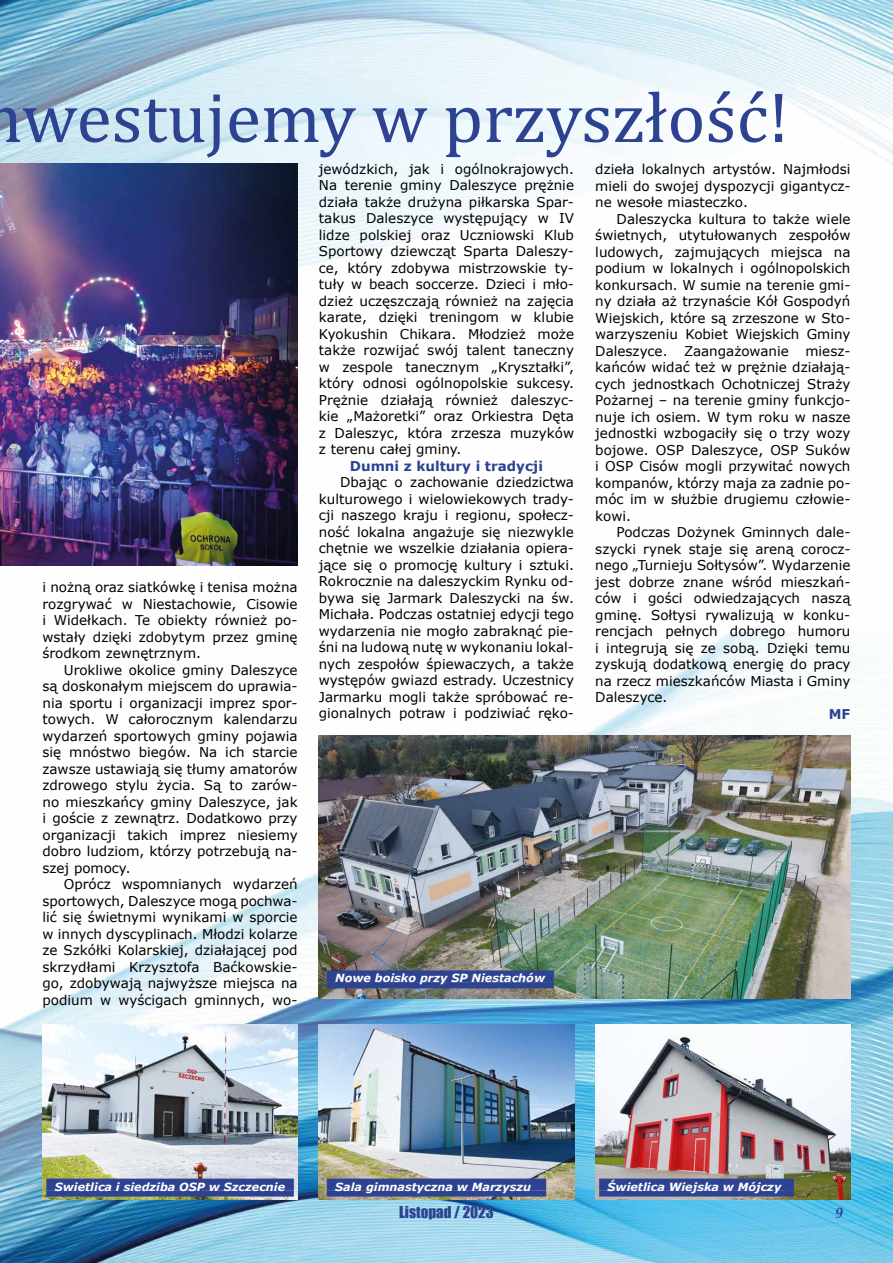
<style>
.page{position:relative;width:893px;height:1263px;background:#fff}
.page>*{position:absolute;margin:0;border:0;box-sizing:border-box;transform-origin:0 0}
.t1{font:72px "Cambria";color:#2d4391}
.t2{font:15px "Impact";color:#2d4391}
.t3{font:italic 700 15px "Palatino Linotype";color:#2d4391}
.t4{font:13.5px/16.5px "Verdana";color:#000;text-align:justify}
.t5{font:700 13.5px "Verdana";color:#2d4391}
.t6{font:italic 700 11.25px "Verdana";color:#fff}
</style>
<div class="page">
<img style="left:0;top:0;width:893px;height:1263px">
<img style="left:0;top:164px;width:298px;height:402px">
<img style="left:319px;top:1025px;width:255px;height:174px">
<img style="left:595px;top:1025px;width:255px;height:174px">
<img style="left:319px;top:736px;width:531px;height:262px">
<img style="left:43px;top:1025px;width:255px;height:174px">
<div style="left:327px;top:970px;width:227px;height:12px;background:#2d4391"></div>
<div style="left:327px;top:982px;width:227px;height:6px;background:#2d4391"></div>
<div style="left:327px;top:1178px;width:219px;height:12px;background:#2d4391"></div>
<div style="left:327px;top:1190px;width:219px;height:6px;background:#2d4391"></div>
<div style="left:46px;top:1178px;width:248px;height:12px;background:#2d4391"></div>
<div style="left:46px;top:1190px;width:248px;height:6px;background:#2d4391"></div>
<div style="left:599px;top:1178px;width:195px;height:12px;background:#2d4391"></div>
<div style="left:599px;top:1190px;width:195px;height:6px;background:#2d4391"></div>
<h1 class="t1" style="left:-18px;top:75px;width:808px">nwestujemy w przyszłość!</h1>
<p class="t4" style="left:43px;top:579px;width:257px">i nożną oraz siatkówkę i tenisa można rozgrywać w N iestachowie, Cisowie i Widełkach. Te obiekty również po&shy;wstały dzięki zdobytym przez gminę środkom zewnętrznym.</p>
<p class="t4" style="left:43px;top:661px;width:257px;text-indent:21px">Urokliwe okolice gminy Daleszyce są doskonałym miejscem do uprawia&shy;nia sportu i organizacji imprez spor&shy;towych. W całorocznym kalendarzu wydarzeń sportowych gminy pojawia się mnóstwo biegów. Na ich starcie zawsze ustawiają się tłumy amatorów zdrowego stylu życia. Są to zarów&shy;no mieszkańcy gminy Daleszyce, jak i goście z zewnątrz. Dodatkowo przy organizacji takich imprez niesiemy dobro ludziom, którzy potrzebują na&shy;szej pomocy.</p>
<p class="t4" style="left:43px;top:876px;width:257px;text-indent:21px">Oprócz wspomnianych wydarzeń sportowych, Daleszyce mogą pochwa&shy;lić się świetnymi wynikami w sporcie w innych dyscyplinach. Młodzi kolarze ze Szkółki Kolarskiej, działającej pod skrzydłami Krzysztofa Baćkowskie&shy;go, zdobywają najwyższe miejsca na podium w wyścigach gminnych, wo-</p>
<p class="t4" style="left:319px;top:161px;width:257px">jewódzkich, jak i ogólnokrajowych.<br>Na terenie gminy Daleszyce prężnie działa także drużyna piłkarska Spar&shy;takus Daleszyce występujący w IV lidze polskiej oraz Uczniowski Klub Sportowy dziewcząt Sparta Daleszy&shy;ce, który zdobywa mistrzowskie ty&shy;tuły w beach soccerze. Dzieci i mło&shy;dzież uczęszczają również na zajęcia karate, dzięki treningom w klubie Kyokushin Chikara. Młodzież może także rozwijać swój talent taneczny w zespole tanecznym „Kryształki”, który odnosi ogólnopolskie sukcesy.<br>Prężnie działają również daleszyc&shy;kie „Mażoretki” oraz Orkiestra Dęta z Daleszyc, która zrzesza muzyków z terenu całej gminy.</p>
<p class="t5" style="left:350px;top:456px;width:195px">Dumni z kultury i tradycji</p>
<p class="t4" style="left:319px;top:474px;width:257px;text-indent:21px">Dbając o zachowanie dziedzictwa kulturowego i wielowiekowych trady&shy;cji naszego kraju i regionu, społecz&shy;ność lokalna angażuje się niezwykle chętnie we wszelkie działania opiera&shy;jące się o promocję kultury i sztuki.<br>Rokrocznie na daleszyckim Rynku od&shy;bywa się Jarmark Daleszycki na św.<br>Michała. Podczas ostatniej edycji tego wydarzenia nie mogło zabraknąć pie&shy;śni na ludową nutę w wykonaniu lokal&shy;nych zespołów śpiewaczych, a także występów gwiazd estrady. Uczestnicy Jarmarku mogli także spróbować re&shy;gionalnych potraw i podziwiać ręko-</p>
<p class="t6" style="left:335px;top:970px;width:211px">Nowe boisko przy SP Niestachów</p>
<p class="t4" style="left:595px;top:161px;width:257px">dzieła lokalnych artystów. N ajmłodsi mieli do swojej dyspozycji gigantycz&shy;ne wesołe miasteczko.</p>
<p class="t4" style="left:595px;top:210px;width:257px;text-indent:21px">Daleszycka kultura to także wiele świetnych, utytułowanych zespołów ludowych, zajmujących miejsca na podium w lokalnych i ogólnopolskich konkursach. W sumie na terenie gmi&shy;ny działa aż trzynaście Kół Gospodyń Wiejskich, które są zrzeszone w Sto&shy;warzyszeniu Kobiet Wiejskich Gminy Daleszyce. Zaangażowanie miesz&shy;kańców widać też w prężnie działają&shy;cych jednostkach Ochotniczej Straży Pożarnej – na terenie gminy funkcjo&shy;nuje ich osiem. W tym roku w nasze jednostki wzbogaciły się o trzy wozy bojowe. OSP Daleszyce, OSP Suków i OSP Cisów mogli przywitać nowych kompanów, którzy maja za zadnie po&shy;móc im w służbie drugiemu człowie&shy;kowi.</p>
<p class="t4" style="left:595px;top:524px;width:257px;text-indent:21px">Podczas Dożynek Gminnych dale&shy;szycki rynek staje się areną corocz&shy;nego „Turnieju Sołtysów”. Wydarzenie jest dobrze znane wśród mieszkań&shy;ców i gości odwiedzających naszą gminę. Sołtysi rywalizują w konku&shy;rencjach pełnych dobrego humoru i integrują się ze sobą. Dzięki temu zyskują dodatkową energię do pracy na rzecz mieszkańców Miasta i Gminy Daleszyce.</p>
<p class="t5" style="left:829px;top:704px;width:23px">MF</p>
<p class="t6" style="left:55px;top:1178px;width:232px">Swietlica i siedziba OSP w Szczecnie</p>
<p class="t6" style="left:335px;top:1178px;width:197px">Sala gimnastyczna w Marzyszu</p>
<p class="t6" style="left:608px;top:1178px;width:175px">Świetlica Wiejska w Mójczy</p>
<p class="t2" style="left:399px;top:1201px;width:96px">Listopad / 2023</p>
<p class="t3" style="left:835px;top:1202px;width:9px">9</p>
</div>
